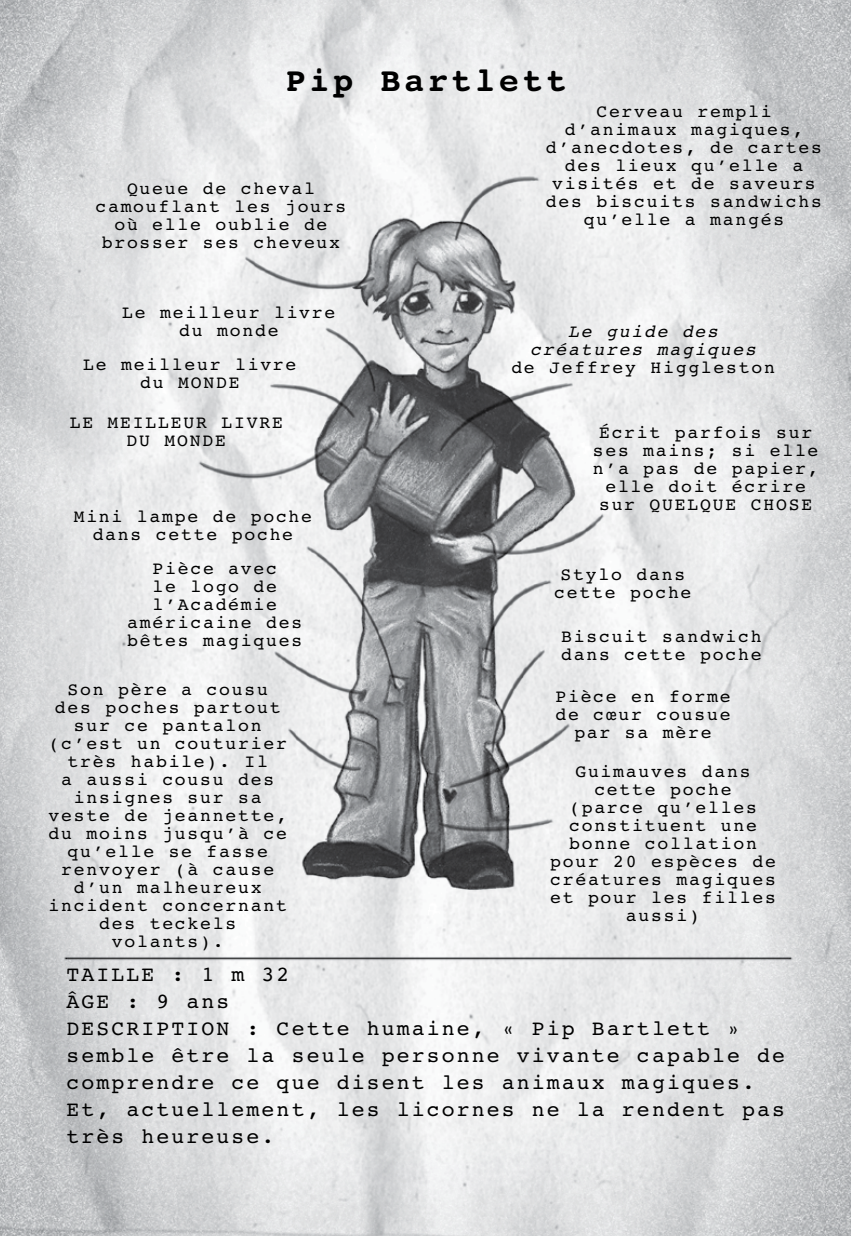
<style>
.page{position:relative;width:851px;height:1236px;background:#fff}
.page>*{position:absolute;margin:0;border:0;box-sizing:border-box;transform-origin:0 0}
.t1{font:700 33.75px "Courier 10 Pitch BT";letter-spacing:.1em;color:#000}
.t2{font:21.38px/27px "Courier 10 Pitch BT";letter-spacing:.1em;color:#000}
.t3{font:18px/18px "Courier 10 Pitch BT";letter-spacing:.1em;color:#000;text-align:center}
.t4{font:italic 18px/18px "Courier 10 Pitch BT";color:#000;text-align:center}
</style>
<div class="page">
<img style="left:0;top:0;width:850px;height:1235px">
<img style="left:20px;top:12px;width:830px;height:1195px">
<h1 class="t1" style="left:285px;top:62px;width:282px">Pip Bartlett</h1>
<p class="t3" style="left:546px;top:102px;width:277px">Cerveau rempli d’animaux magiques, d’anecdotes, de cartes des lieux qu’elle a visités et de saveurs des biscuits sandwichs qu’elle a mangés</p>
<p class="t3" style="left:95px;top:180px;width:252px">Queue de cheval camouflant les jours où elle oublie de brosser ses cheveux</p>
<p class="t3" style="left:122px;top:304px;width:215px">Le meilleur livre du monde</p>
<p class="t3" style="left:83px;top:356px;width:215px">Le meilleur livre du MONDE</p>
<p class="t3" style="left:70px;top:414px;width:215px">LE MEILLEUR LIVRE<br>DU MONDE</p>
<p class="t3" style="left:74px;top:508px;width:240px">Mini lampe de poche dans cette poche</p>
<p class="t3" style="left:127px;top:560px;width:177px">Pièce avec<br>le logo de l’Académie américaine des bêtes magiques</p>
<p class="t4" style="left:530px;top:322px;width:232px">Le guide des créatures magiques</p>
<p class="t3" style="left:511px;top:358px;width:265px">de Jeffrey Higgleston</p>
<p class="t3" style="left:592px;top:424px;width:227px">Écrit parfois sur ses mains; si elle n’a pas de papier, elle doit écrire sur QUELQUE CHOSE</p>
<p class="t3" style="left:554px;top:566px;width:139px">Stylo dans cette poche</p>
<p class="t3" style="left:561px;top:628px;width:202px;text-align:left">Biscuit sandwich dans cette poche</p>
<p class="t3" style="left:49px;top:681px;width:240px">Son père a cousu des poches partout sur ce pantalon (c’est un couturier très habile). Il<br>a aussi cousu des insignes sur sa veste de jeannette, du moins jusqu’à ce qu’elle se fasse renvoyer (à cause d’un malheureux incident concernant des teckels volants).</p>
<p class="t3" style="left:555px;top:687px;width:177px">Pièce en forme de cœur cousue par sa mère</p>
<p class="t3" style="left:550px;top:762px;width:227px">Guimauves dans cette poche<br>(parce qu’elles constituent une bonne collation pour 20 espèces de créatures magiques et pour les filles aussi)</p>
<p class="t2" style="left:66px;top:961px;width:720px">TAILLE : 1 m 32<br>ÂGE : 9 ans<br>DESCRIPTION : Cette humaine, « Pip Bartlett » semble être la seule personne vivante capable de comprendre ce que disent les animaux magiques.<br>Et, actuellement, les licornes ne la rendent pas très heureuse.</p>
</div>
